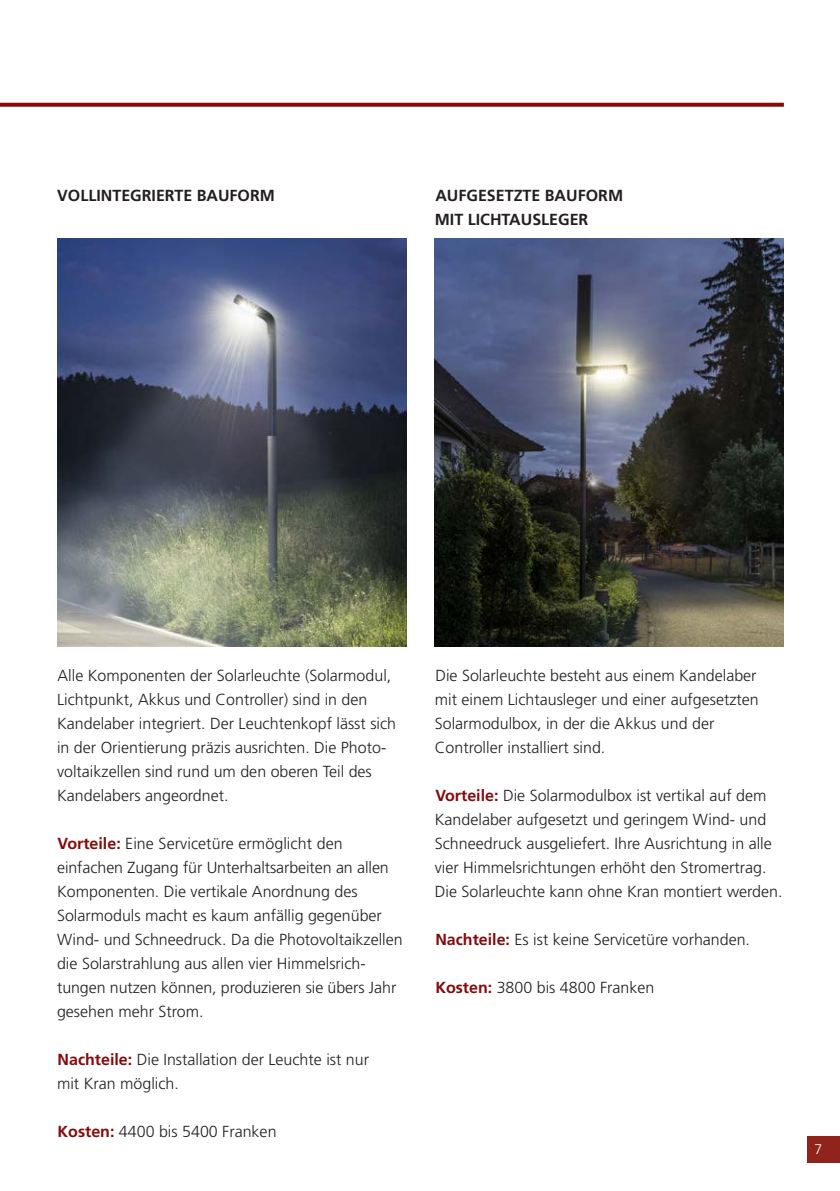
<style>
.page{position:relative;width:840px;height:1191px;background:#fff}
.page>*{position:absolute;margin:0;border:0;box-sizing:border-box;transform-origin:0 0}
.t1{font:300 16px/24px "Frutiger LT Std";color:#231f20}
.t2{font:700 16px/24px "Frutiger LT Std";color:#231f20}
.t3{font:300 14px "Frutiger LT Std";color:#fff}
.s1{font-weight:700;color:#86090c}
</style>
<div class="page">
<div style="left:807px;top:1136px;width:32px;height:26px;background:#90241d"></div>
<img style="left:434px;top:238px;width:348px;height:408px">
<img style="left:57px;top:238px;width:349px;height:408px">
<svg style="left:0;top:103px;width:783px;height:4px;background:#8e191c"></svg>
<p class="t2" style="left:57px;top:183px;width:219px">VOLLINTEGRIERTE BAUFORM</p>
<p class="t2" style="left:434px;top:183px;width:190px">AUFGESETZTE BAUFORM<br>MIT LICHTAUSLEGER</p>
<p class="t1" style="left:57px;top:663px;width:340px">Alle Komponenten der Solarleuchte (Solarmodul, Lichtpunkt, Akkus und Controller) sind in den Kandelaber integriert. Der Leuchtenkopf lässt sich in der Orientierung präzis ausrichten. Die Photo&shy;voltaikzellen sind rund um den oberen Teil des Kandelabers angeordnet.</p>
<p class="t1" style="left:57px;top:831px;width:347px"><span class="s1">Vorteile:</span> Eine Servicetüre ermöglicht den einfachen Zugang für Unterhaltsarbeiten an allen Komponenten. Die vertikale Anordnung des Solarmoduls macht es kaum anfällig gegenüber Wind- und Schneedruck. Da die Photovoltaikzellen die Solarstrahlung aus allen vier Himmelsrich&shy;tungen nutzen können, produzieren sie übers Jahr gesehen mehr Strom.</p>
<p class="t1" style="left:57px;top:1047px;width:313px"><span class="s1">Nachteile:</span> Die Installation der Leuchte ist nur mit Kran möglich.</p>
<p class="t1" style="left:58px;top:1119px;width:220px"><span class="s1">Kosten:</span> 4400 bis 5400 Franken</p>
<p class="t1" style="left:434px;top:663px;width:325px">Die Solarleuchte besteht aus einem Kandelaber mit einem Lichtausleger und einer aufgesetzten Solarmodulbox, in der die Akkus und der Controller installiert sind.</p>
<p class="t1" style="left:434px;top:783px;width:349px"><span class="s1">Vorteile:</span> Die Solarmodulbox ist vertikal auf dem Kandelaber aufgesetzt und geringem Wind- und Schneedruck ausgeliefert. Ihre Ausrichtung in alle vier Himmelsrichtungen erhöht den Stromertrag.<br>Die Solarleuchte kann ohne Kran montiert werden.</p>
<p class="t1" style="left:435px;top:927px;width:316px"><span class="s1">Nachteile:</span> Es ist keine Servicetüre vorhanden.</p>
<p class="t1" style="left:435px;top:975px;width:220px"><span class="s1">Kosten:</span> 3800 bis 4800 Franken</p>
<p class="t3" style="left:814px;top:1141px;width:9px">7</p>
</div>
